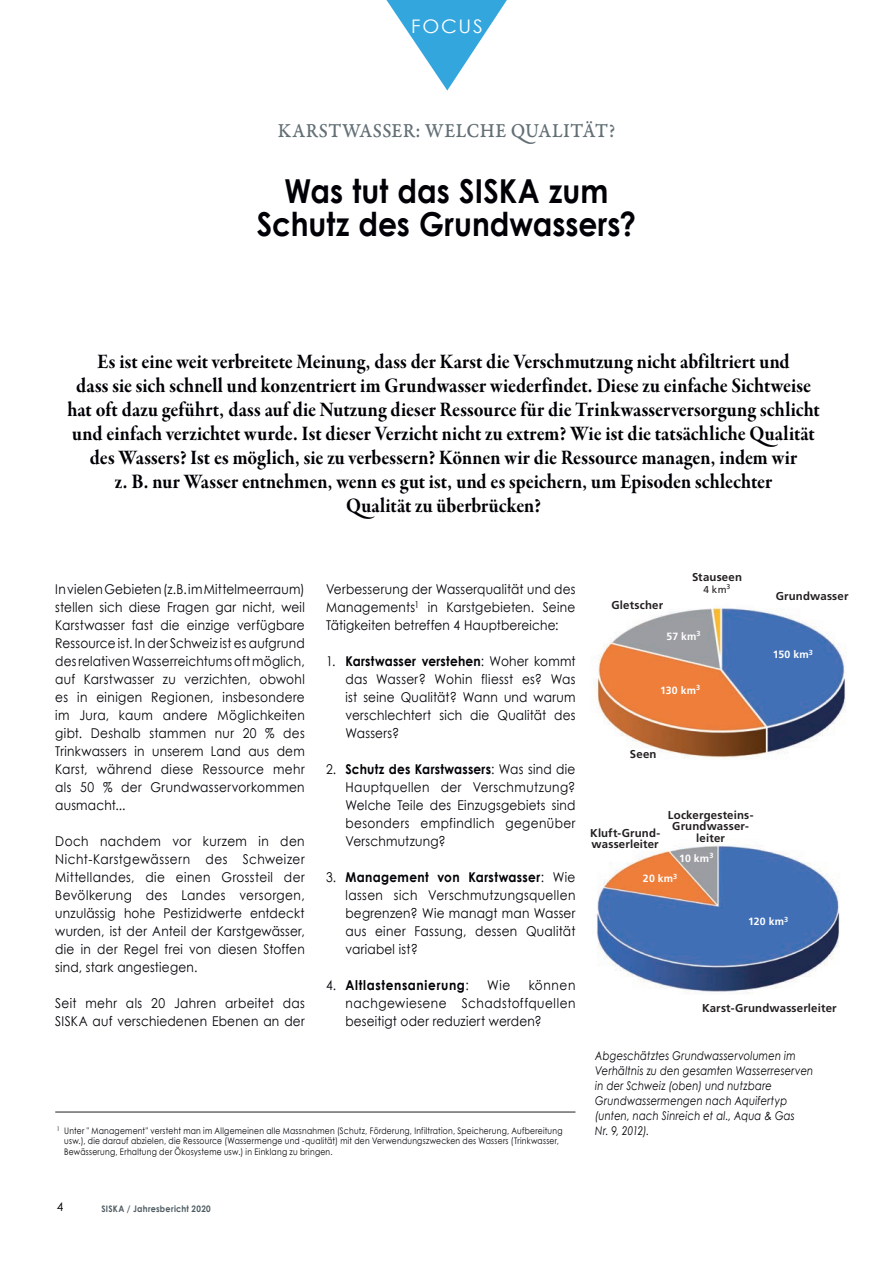
<style>
.page{position:relative;width:893px;height:1263px;background:#fff}
.page>*{position:absolute;margin:0;border:0;box-sizing:border-box;transform-origin:0 0}
.Titres{font:700 33px/33px "Century Gothic";color:#000106;text-align:center;scale:.9 1}
.chapeau_Garamond{font:21px/24px "Garamond Premr Pro Bd Subh";color:#000106;text-align:center;scale:.92 1}
.Titres-2{font:21px "Garamond Premr Pro Med Capt";letter-spacing:.02em;color:#626f75;scale:.9 1}
.Normal_e{font:18.75px "Century Gothic";letter-spacing:.09em;color:#fff;scale:1.04 1}
.Texte_base{font:13.5px/18px "Century Gothic";letter-spacing:.02em;color:#000106;text-align:justify;scale:.9 1}
.Texte_base-2{font:700 13.5px "Century Gothic";letter-spacing:.05em;color:#000106;scale:.9 1}
.Légendes_ital__GAUCH{font:italic 12px/15px "Century Gothic";letter-spacing:.02em;color:#000106;scale:.83 1}
.t1{font:12px "Century Gothic";color:#000106}
.t2{font:700 11.4px/11.4px "Frutiger LT";letter-spacing:.015em;color:#231f20;text-align:center}
.t3{font:700 10.5px "Frutiger LT";letter-spacing:.02em;color:#fff}
.t4{font:10.05px "Frutiger LT";color:#231f20}
.Légendes_ital__GAUCH-2{font:9px/10.5px "Century Gothic";letter-spacing:.03em;color:#000106;scale:.85 1}
.t5{font:700 9px "Century Gothic";letter-spacing:.035em;color:#4f5c63;scale:.9 1}
.s1{font-weight:700}
.s2{font-weight:400}
</style>
<div class="page">
<svg style="left:386px;top:0;width:121px;height:91px"></svg>
<img style="left:595px;top:608px;width:251px;height:150px">
<img style="left:596px;top:839px;width:244px;height:155px">
<hr style="left:55px;top:1112px;width:520px;height:1px;background:#231f20">
<p class="Normal_e" style="left:411px;top:15px;width:70px">FOCUS</p>
<p class="Titres-2" style="left:278px;top:118px;width:377px">KARSTWASSER: WELCHE QUALITÄT?</p>
<p class="Titres" style="left:257px;top:174px;width:423px">Was tut das SISKA zum<br>Schutz des Grundwassers?</p>
<p class="chapeau_Garamond" style="left:67px;top:350px;width:819px">Es ist eine weit verbreitete Meinung, dass der Karst die Verschmutzung nicht abfiltriert und<br>dass sie sich schnell und konzentriert im Grundwasser wiederfindet. Diese zu einfache Sichtweise hat oft dazu geführt, dass auf die Nutzung dieser Ressource für die Trinkwasserversorgung schlicht und einfach verzichtet wurde. Ist dieser Verzicht nicht zu extrem? Wie ist die tatsächliche Qualität des Wassers? Ist es möglich, sie zu verbessern? Können wir die Ressource managen, indem wir<br>z. B. nur Wasser entnehmen, wenn es gut ist, und es speichern, um Episoden schlechter<br>Qualität zu überbrücken?</p>
<p class="Texte_base" style="left:55px;top:580px;width:279px">In vielen Gebieten (z.B. im Mittelmeerraum) stellen sich diese Fragen gar nicht, weil Karstwasser fast die einzige verfügbare Ressource ist. In der Schweiz ist es aufgrund des relativen Wasserreichtums oft möglich, auf Karstwasser zu verzichten, obwohl es in einigen Regionen, insbesondere im Jura, kaum andere Möglichkeiten gibt. Deshalb stammen nur 20 % des Trinkwassers in unserem Land aus dem Karst, während diese Ressource mehr als 50 % der Grundwasservorkommen ausmacht...</p>
<p class="Texte_base" style="left:55px;top:832px;width:279px">Doch nachdem vor kurzem in den Nicht-Karstgewässern des Schweizer Mittellandes, die einen Grossteil der Bevölkerung des Landes versorgen, unzulässig hohe Pestizidwerte entdeckt wurden, ist der Anteil der Karstgewässer, die in der Regel frei von diesen Stoffen sind, stark angestiegen.</p>
<p class="Texte_base" style="left:55px;top:994px;width:279px">Seit mehr als 20 Jahren arbeitet das<br>SISKA auf verschiedenen Ebenen an der</p>
<p class="Texte_base" style="left:326px;top:580px;width:279px">Verbesserung der Wasserqualität und des Managements<sup>1</sup> in Karstgebieten. Seine Tätigkeiten betreffen 4 Hauptbereiche:</p>
<p class="Texte_base" style="left:345px;top:652px;width:257px;text-indent:-20px">1. <span class="s1">Karstwasser verstehen</span>: Woher kommt das Wasser? Wohin fliesst es? Was ist seine Qualität? Wann und warum verschlechtert sich die Qualität des Wassers?</p>
<p class="Texte_base" style="left:345px;top:760px;width:257px;text-indent:-20px">2. <span class="s1">Schutz des Karstwassers</span>: Was sind die Hauptquellen der Verschmutzung?<br>Welche Teile des Einzugsgebiets sind besonders empfindlich gegenüber Verschmutzung?</p>
<p class="Texte_base" style="left:345px;top:868px;width:257px;text-indent:-20px">3. <span class="s1">Management von Karstwasser</span>: Wie lassen sich Verschmutzungsquellen begrenzen? Wie managt man Wasser aus einer Fassung, dessen Qualität variabel ist?</p>
<p class="Texte_base-2" style="left:326px;top:977px;width:160px"><span class="s2">4.</span> Altlastensanierung<span class="s2">:</span></p>
<p class="Texte_base" style="left:487px;top:976px;width:27px">Wie</p>
<p class="Texte_base" style="left:345px;top:976px;width:257px;text-indent:183px">können nachgewiesene Schadstoffquellen beseitigt oder reduziert werden?</p>
<p class="Légendes_ital__GAUCH-2" style="left:64px;top:1125px;width:588px;text-indent:-8px"><sup>1</sup> Unter " Management" versteht man im Allgemeinen alle Massnahmen (Schutz, Förderung, Infiltration, Speicherung, Aufbereitung usw.), die darauf abzielen, die Ressource (Wassermenge und -qualität) mit den Verwendungszwecken des Wassers (Trinkwasser,<br>Bewässerung, Erhaltung der Ökosysteme usw.) in Einklang zu bringen.</p>
<p class="t2" style="left:611px;top:600px;width:53px">Gletscher</p>
<p class="t2" style="left:692px;top:572px;width:52px">Stauseen</p>
<p class="t4" style="left:704px;top:583px;width:28px">4 km<sup>3</sup></p>
<p class="t3" style="left:666px;top:630px;width:36px">57 km<sup>3</sup></p>
<p class="t3" style="left:660px;top:684px;width:42px">130 km<sup>3</sup></p>
<p class="t2" style="left:776px;top:590px;width:74px">Grundwasser</p>
<p class="t3" style="left:773px;top:649px;width:42px">150 km<sup>3</sup></p>
<p class="t2" style="left:630px;top:748px;width:28px">Seen</p>
<p class="t2" style="left:590px;top:827px;width:71px;text-align:left">Kluft-Grund&shy;wasserleiter</p>
<p class="t2" style="left:668px;top:809px;width:87px">Lockergesteins-<br>Grundwasser&shy;leiter</p>
<p class="t3" style="left:679px;top:852px;width:36px">10 km<sup>3</sup></p>
<p class="t3" style="left:643px;top:872px;width:36px">20 km<sup>3</sup></p>
<p class="t3" style="left:748px;top:915px;width:42px">120 km<sup>3</sup></p>
<p class="t2" style="left:702px;top:1002px;width:136px">Karst-Grundwasserleiter</p>
<p class="Légendes_ital__GAUCH" style="left:595px;top:1048px;width:264px">Abgeschätztes Grundwasservolumen im Verhältnis zu den gesamten Wasserreserven in der Schweiz (oben) und nutzbare Grundwassermengen nach Aquifertyp (unten, nach Sinreich et al., Aqua &amp; Gas<br>Nr. 9, 2012).</p>
<p class="t1" style="left:57px;top:1200px;width:8px">4</p>
<p class="t5" style="left:101px;top:1202px;width:123px">SISKA / Jahresbericht 2020</p>
</div>
